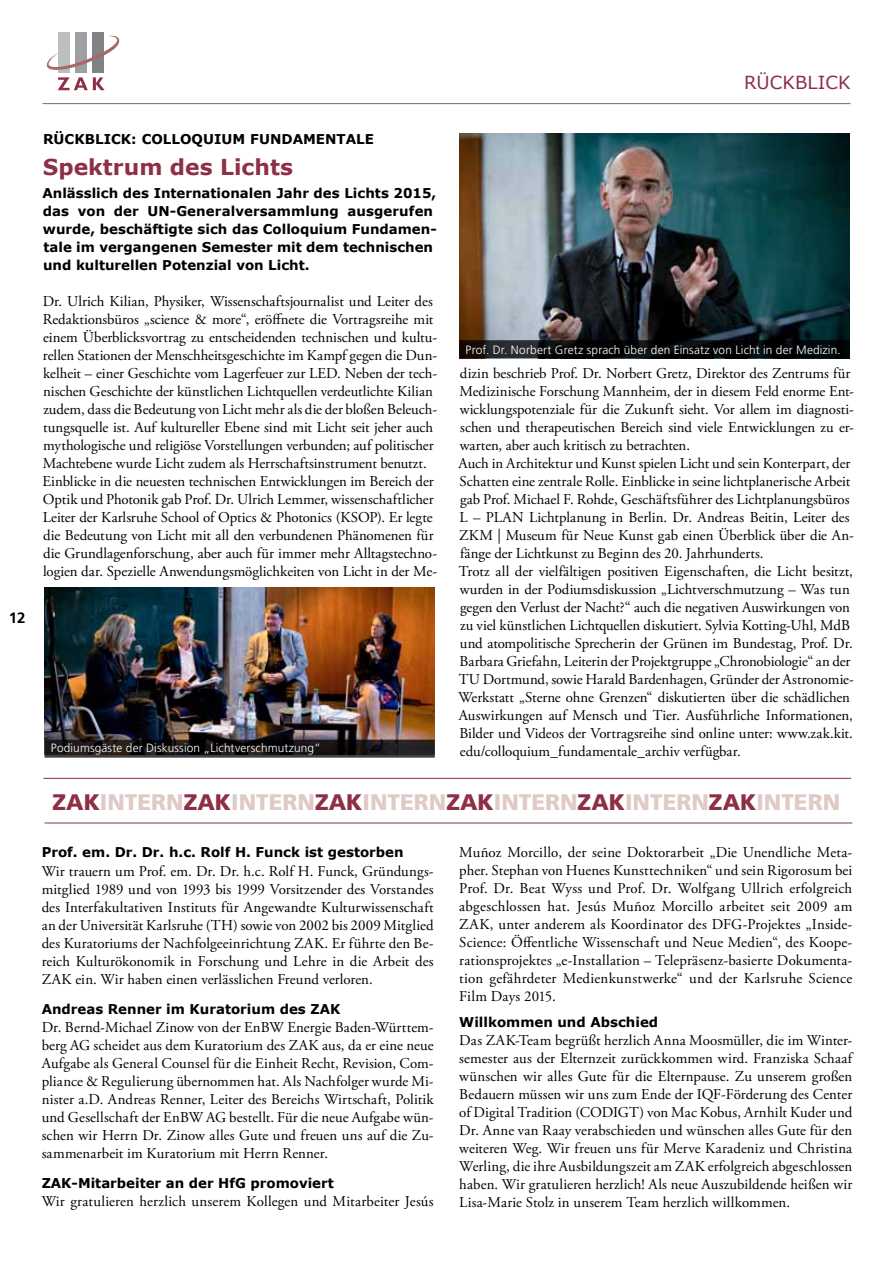
<style>
.page{position:relative;width:893px;height:1263px;background:#fff}
.page>*{position:absolute;margin:0;border:0;box-sizing:border-box;transform-origin:0 0}
.t1{font:900 22.5px "Frutiger LT Std";color:#e0c9c7}
.t2{font:700 21.9px "Verdana";color:#8d2f45}
.t3{font:18px "Verdana";letter-spacing:.005em;color:#8d2f45}
.t4{font:15px/18px "Adobe Garamond Pro";color:#000;text-align:justify}
.t5{font:700 15px "Frutiger LT Std";color:#000}
.t6{font:700 13.5px/18px "Verdana";color:#000}
.t7{font:300 12px "Frutiger LT Std";letter-spacing:.01em;color:#fff}
.s1{color:#8d2f45}
</style>
<div class="page">
<hr style="left:43px;top:103px;width:807px;height:1px;background:#6d6e71">
<div style="left:93px;top:32px;width:11px;height:41px;background:#808285"></div>
<div style="left:75px;top:32px;width:12px;height:41px;background:#9d9fa2"></div>
<div style="left:58px;top:32px;width:12px;height:41px;background:#bcbec0"></div>
<svg style="left:47px;top:34px;width:72px;height:56px"></svg>
<hr style="left:43px;top:778px;width:808px;height:1px;background:#8d2f45">
<hr style="left:44px;top:823px;width:808px;height:1px;background:#8d2f45">
<img style="left:459px;top:133px;width:390px;height:207px">
<img style="left:44px;top:588px;width:391px;height:167px">
<svg style="left:462px;top:343px;width:384px;height:12px;background:#090a0c"></svg>
<div style="left:459px;top:340px;width:390px;height:18px;border:2px solid #000"></div>
<svg style="left:48px;top:743px;width:384px;height:12px;background:#161212"></svg>
<div style="left:45px;top:740px;width:390px;height:18px;border:2px solid #000"></div>
<p class="t3" style="left:744px;top:70px;width:108px">Rückblick</p>
<p class="t5" style="left:9px;top:609px;width:18px">12</p>
<p class="t6" style="left:43px;top:129px;width:333px">Rückblick: Colloquium Fundamentale</p>
<h2 class="t2" style="left:43px;top:151px;width:252px">Spektrum des Lichts</h2>
<p class="t6" style="left:42px;top:184px;width:395px">Anlässlich des Internationalen Jahr des Lichts 2015, das von der UN-G</p>
<p class="t6" style="left:43px;top:202px;width:395px;text-indent:144px">eneralversammlung ausgerufen wurde, beschäftigte sich das Colloquium Fundamen&shy;tale im vergangenen Semester mit dem technischen und kulturellen Potenzial von Licht.</p>
<p class="t4" style="left:43px;top:293px;width:396px;text-align:left">Dr. Ulrich Kilian, Physiker, Wissenschaftsjournalist und Leiter des Redaktionsbüros „science &amp; more“, eröffnete die Vortragsreihe mit einem Überblicksvortrag zu entscheidenden technischen und kultu&shy;rellen Stationen der Menschheitsgeschichte im Kampf gegen die Dun&shy;kelheit – einer Geschichte vom Lagerfeuer zur LED. Neben der tech&shy;nischen Geschichte der künstlichen Lichtquellen verdeutlichte Kilian zudem, dass die Bedeutung von Licht mehr als die der bloßen Beleuch&shy;tungsquelle ist. Auf kultureller Ebene sind mit Licht seit jeher auch mythologische und religiöse Vorstellungen verbunden; auf politischer Machtebene wurde Licht zudem als Herrschaftsinstrument benutzt.<br>Einblicke in die neuesten technischen Entwicklungen im Bereich der Optik und Photonik gab Prof. Dr. Ulrich Lemmer, wissenschaftlicher Leiter der Karlsruhe School of Optics &amp; Photonics (KSOP). Er legte die Bedeutung von Licht mit all den verbundenen Phänomenen für die Grundlagenforschung, aber auch für immer mehr Alltagstechno&shy;logien dar. Spezielle Anwendungsmöglichkeiten von Licht in der Me-</p>
<p class="t7" style="left:466px;top:343px;width:376px">Prof. Dr. Norbert Gretz sprach über den Einsatz von Licht in der Medizin.</p>
<p class="t4" style="left:458px;top:365px;width:397px;text-align:left">dizin beschrieb Prof. Dr. Norbert Gretz, Direktor des Zentrums für Medizinische Forschung Mannheim, der in diesem Feld enorme Ent&shy;wicklungspotenziale für die Zukunft sieht. Vor allem im diagnosti&shy;schen und therapeutischen Bereich sind viele Entwicklungen zu er&shy;warten, aber auch kritisch zu betrachten.<br>Auch in Architektur und Kunst spielen Licht und sein Konterpart, der Schatten eine zentrale Rolle. Einblicke in seine lichtplanerische Arbeit gab Prof. Michael F. Rohde, Geschäftsführer des Lichtplanungsbüros L – PLAN Lichtplanung in Berlin. Dr. Andreas Beitin, Leiter des ZKM | Museum für Neue Kunst gab einen Überblick über die An&shy;fänge der Lichtkunst zu Beginn des 20. Jahrhunderts.<br>Trotz all der vielfältigen positiven Eigenschaften, die Licht besitzt, wurden in der Podiumsdiskussion „Lichtverschmutzung – Was tun gegen den Verlust der Nacht?“ auch die negativen Auswirkungen von zu viel künstlichen Lichtquellen diskutiert. Sylvia Kotting-Uhl, MdB und atompolitische Sprecherin der Grünen im Bundestag, Prof. Dr.<br>Barbara Griefahn, Leiterin der Projektgruppe „Chronobiologie“ an der TU Dortmund, sowie Harald Bardenhagen, Gründer der Astronomie-Werkstatt „Sterne ohne Grenzen“ diskutierten über die schädlichen Auswirkungen auf Mensch und Tier. Ausführliche Informationen, Bilder und Videos der Vortragsreihe sind online unter: www.zak.kit. edu/colloquium_fundamentale_archiv verfügbar.</p>
<h1 class="t1" style="left:52px;top:788px;width:786px"><span class="s1">ZAK</span>INTERN<span class="s1">ZAK</span>INTERN<span class="s1">ZAK</span>INTERN<span class="s1">ZAK</span>INTERN<span class="s1">ZAK</span>INTERN<span class="s1">ZAK</span>INTERN</h1>
<p class="t4" style="left:459px;top:844px;width:395px">Muñoz Morcillo, der seine Doktorarbeit „Die Unendliche Meta&shy;pher. Stephan von Huenes Kunsttechniken“ und sein Rigorosum bei Prof. Dr. Beat Wyss und Prof. Dr. Wolfgang Ullrich erfolgreich abgeschlossen hat. Jesús Muñoz Morcillo arbeitet seit 2009 am ZAK, unter anderem als Koordinator des DFG-Projektes „Inside-Science: Öffentliche Wissenschaft und Neue Medien“, des Koope&shy;rationsprojektes „e-Installation – Telepräsenz-basierte Dokumenta&shy;tion gefährdeter Medienkunstwerke“ und der Karlsruhe Science Film Days 2015.</p>
<p class="t6" style="left:459px;top:1013px;width:200px">Willkommen und Abschied</p>
<p class="t4" style="left:459px;top:1032px;width:395px">Das ZAK-Team begrüßt herzlich Anna Moosmüller, die im Winter&shy;semester aus der Elternzeit zurückkommen wird. Franziska Schaaf wünschen wir alles Gute für die Elternpause. Zu unserem großen Bedauern müssen wir uns zum Ende der IQF-Förderung des Center of Digital Tradition (CODIGT) von Mac Kobus, Arnhilt Kuder und Dr. Anne van Raay verabschieden und wünschen alles Gute für den weiteren Weg. Wir freuen uns für Merve Karadeniz und Christina Werling, die ihre Ausbildungszeit am ZAK erfolgreich abgeschlossen haben. Wir gratulieren herzlich! Als neue Auszubildende heißen wir Lisa-Marie Stolz in unserem Team herzlich willkommen.</p>
<p class="t7" style="left:51px;top:741px;width:271px">Podiumsgäste der Diskussion „Lichtverschmutzung“</p>
<p class="t6" style="left:42px;top:843px;width:363px">Prof. em. Dr. Dr. h.c. Rolf H . Funck ist gestorben</p>
<p class="t4" style="left:42px;top:862px;width:394px">Wir trauern um Prof. em. Dr. Dr. h.c. Rolf H. Funck, Gründungs&shy;mitglied 1989 und von 1993 bis 1999 Vorsitzender des Vorstandes des Interfakultativen Instituts für Angewandte Kulturwissenschaft an der Universität Karlsruhe (TH) sowie von 2002 bis 2009 Mitglied des Kuratoriums der Nachfolgeeinrichtung ZAK. Er führte den Be&shy;reich Kulturökonomik in Forschung und Lehre in die Arbeit des ZAK ein. Wir haben einen verlässlichen Freund verloren.</p>
<p class="t6" style="left:42px;top:999px;width:290px">Andreas Renner im Kuratorium des ZAK</p>
<p class="t4" style="left:42px;top:1018px;width:394px">Dr. Bernd-Michael Zinow von der EnBW Energie Baden-Württem&shy;berg AG scheidet aus dem Kuratorium des ZAK aus, da er eine neue Aufgabe als General Counsel für die Einheit Recht, Revision, Com&shy;pliance &amp; Regulierung übernommen hat. Als Nachfolger wurde Mi&shy;nister a.D. Andreas Renner, Leiter des Bereichs Wirtschaft, Politik und Gesellschaft der EnBW AG bestellt. Für die neue Aufgabe wün&shy;schen wir Herrn Dr. Zinow alles Gute und freuen uns auf die Zu&shy;sammenarbeit im Kuratorium mit Herrn Renner.</p>
<p class="t6" style="left:42px;top:1174px;width:20px">ZAK-M</p>
<p class="t6" style="left:91px;top:1174px;width:245px">itarbeiter an der HfG promoviert</p>
<p class="t4" style="left:42px;top:1193px;width:394px">Wir gratulieren herzlich unserem Kollegen und Mitarbeiter Jesús</p>
</div>
